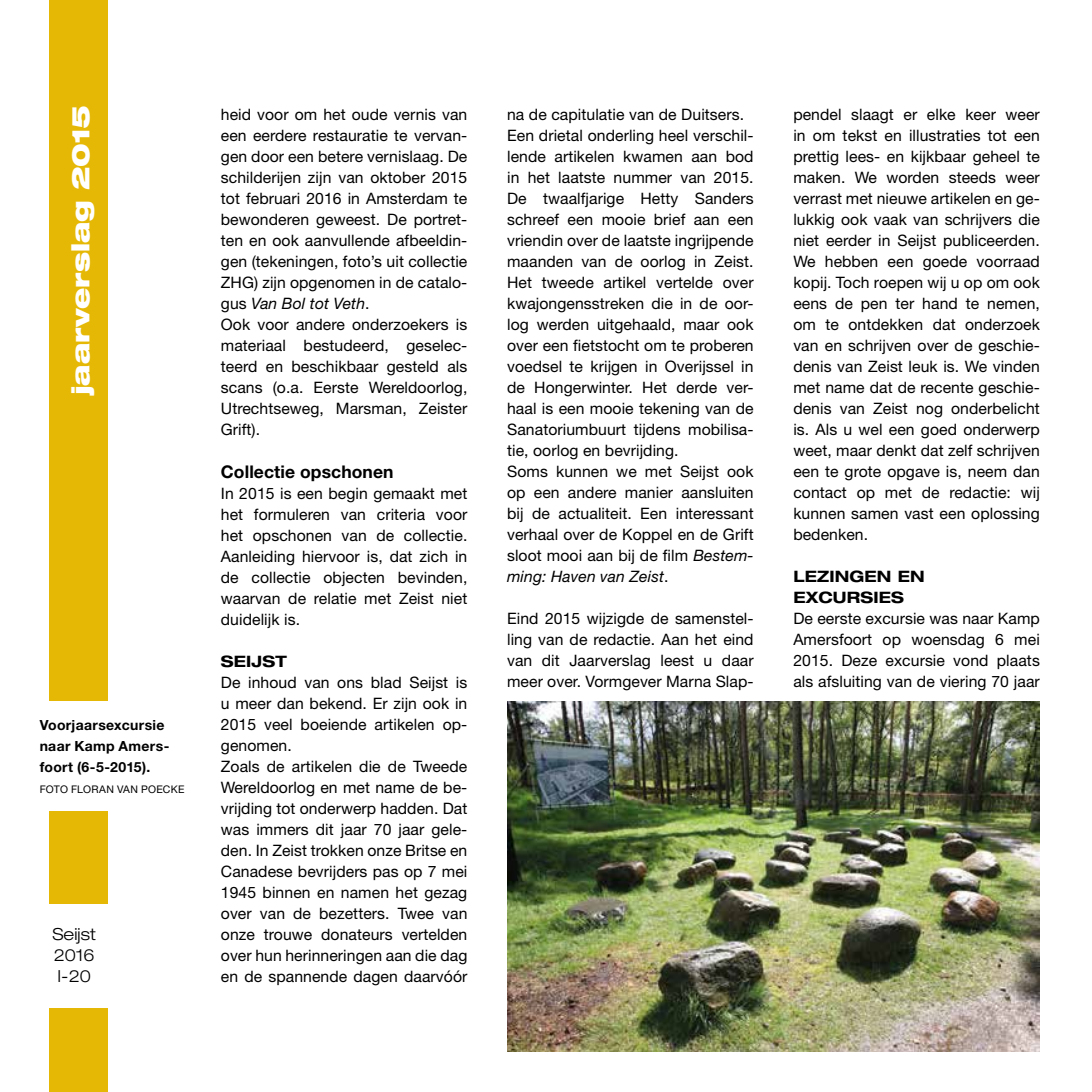
<style>
.page{position:relative;width:1092px;height:1092px;background:#fff}
.page>*{position:absolute;margin:0;border:0;box-sizing:border-box;transform-origin:0 0}
.t1{font:900 expanded 24.5px "Helvetica Neue LT Std";letter-spacing:-.005em;color:#fff}
.t2{font:700 17.5px "Helvetica Neue LT Std";letter-spacing:.005em;color:#000}
.t3{font:300 expanded 16.62px/21px "Helvetica Neue LT Std";letter-spacing:.005em;color:#000;text-align:justify}
.t4{font:15.75px/21px "Helvetica Neue LT Std";letter-spacing:.005em;color:#000;text-align:justify}
.t5{font:700 expanded 15.75px/21px "Helvetica Neue LT Std";letter-spacing:.01em;color:#000}
.t6{font:700 14px/21px "Helvetica Neue LT Std";letter-spacing:.02em;color:#000}
.t7{font:10.5px "Helvetica Neue LT Std";letter-spacing:.025em;color:#000}
.s1{font-style:italic}
</style>
<div class="page">
<div style="left:50px;top:0;width:58px;height:903px;background:#e5b806"></div>
<div style="left:49px;top:1008px;width:59px;height:83px;background:#e5b806"></div>
<div style="left:0;top:701px;width:221px;height:110px;background:#fff"></div>
<img style="left:507px;top:701px;width:532px;height:350px">
<h1 class="t1" style="left:65px;top:395px;width:291px;rotate:-90deg">jaarverslag 2015</h1>
<p class="t6" style="left:40px;top:713px;width:131px">Voorjaarsexcursie naar Kamp Amers&shy;foort (6-5-2015).</p>
<p class="t7" style="left:40px;top:782px;width:146px">FOTO FLORAN VAN POECKE</p>
<p class="t3" style="left:52px;top:923px;width:45px">Seijst 2016<br>I-20</p>
<p class="t4" style="left:221px;top:104px;width:248px;text-align:left">heid voor om het oude vernis van een eerdere restauratie te vervan&shy;gen door een betere vernislaag. De schilderijen zijn van oktober 2015 tot februari 2016 in Amsterdam te bewonderen geweest. De portret&shy;ten en ook aanvullende afbeeldin&shy;gen (tekeningen, foto’s uit collectie<br>ZHG) zijn opgenomen in de catalo&shy;gus <span class="s1">Van Bol tot Veth</span>.<br>Ook voor andere onderzoekers is materiaal bestudeerd, geselec&shy;teerd en beschikbaar gesteld als scans (o.a. Eerste Wereldoorlog,<br>Utrechtseweg, Marsman, Zeister<br>Grift).</p>
<p class="t2" style="left:221px;top:460px;width:174px">Collectie opschonen</p>
<p class="t4" style="left:221px;top:482px;width:248px">In 2015 is een begin gemaakt met het formuleren van criteria voor het opschonen van de collectie.<br>Aanleiding hiervoor is, dat zich in de collectie objecten bevinden, waarvan de relatie met Zeist niet duidelijk is.</p>
<p class="t5" style="left:221px;top:650px;width:68px">SEIJST</p>
<p class="t4" style="left:221px;top:671px;width:248px;text-align:left">De inhoud van ons blad Seijst is u meer dan bekend. Er zijn ook in<br>2015 veel boeiende artikelen op&shy;genomen.<br>Zoals de artikelen die de Tweede<br>Wereldoorlog en met name de be&shy;vrijding tot onderwerp hadden. Dat was immers dit jaar 70 jaar gele&shy;den. In Zeist trokken onze Britse en<br>Canadese bevrijders pas op 7 mei<br>1945 binnen en namen het gezag over van de bezetters. Twee van onze trouwe donateurs vertelden over hun herinneringen aan die dag en de spannende dagen daarvóór</p>
<p class="t4" style="left:507px;top:104px;width:248px;text-align:left">na de capitulatie van de Duitsers.<br>Een drietal onderling heel verschil&shy;lende artikelen kwamen aan bod in het laatste nummer van 2015.<br>De twaalfjarige Hetty Sanders schreef een mooie brief aan een vriendin over de laatste ingrijpende maanden van de oorlog in Zeist.<br>Het tweede artikel vertelde over kwajongensstreken die in de oor&shy;log werden uitgehaald, maar ook over een fietstocht om te proberen voedsel te krijgen in Overijssel in de Hongerwinter. Het derde ver&shy;haal is een mooie tekening van de<br>Sanatoriumbuurt tijdens mobilisa&shy;tie, oorlog en bevrijding.<br>Soms kunnen we met Seijst ook op een andere manier aansluiten bij de actualiteit. Een interessant verhaal over de Koppel en de Grift sloot mooi aan bij de film <span class="s1">Bestem&shy;ming: Haven van Zeist</span>.</p>
<p class="t4" style="left:507px;top:608px;width:248px">Eind 2015 wijzigde de samenstel&shy;ling van de redactie. Aan het eind van dit Jaarverslag leest u daar meer over. Vormgever Marna Slap-</p>
<p class="t4" style="left:793px;top:104px;width:248px">pendel slaagt er elke keer weer in om tekst en illustraties tot een prettig lees- en kijkbaar geheel te maken. We worden steeds weer verrast met nieuwe artikelen en ge&shy;lukkig ook vaak van schrijvers die niet eerder in Seijst publiceerden.<br>We hebben een goede voorraad kopij. Toch roepen wij u op om ook eens de pen ter hand te nemen, om te ontdekken dat onderzoek van en schrijven over de geschie&shy;denis van Zeist leuk is. We vinden met name dat de recente geschie&shy;denis van Zeist nog onderbelicht is. Als u wel een goed onderwerp weet, maar denkt dat zelf schrijven een te grote opgave is, neem dan contact op met de redactie: wij kunnen samen vast een oplossing bedenken.</p>
<p class="t5" style="left:793px;top:565px;width:131px">LEZINGEN EN<br>EXCURSI</p>
<p class="t5" style="left:878px;top:586px;width:26px">ES</p>
<p class="t4" style="left:793px;top:608px;width:248px">De eerste excursie was naar Kamp Amersfoort op woensdag 6 mei 2015. Deze excursie vond plaats als afsluiting van de viering 70 jaar</p>
</div>
